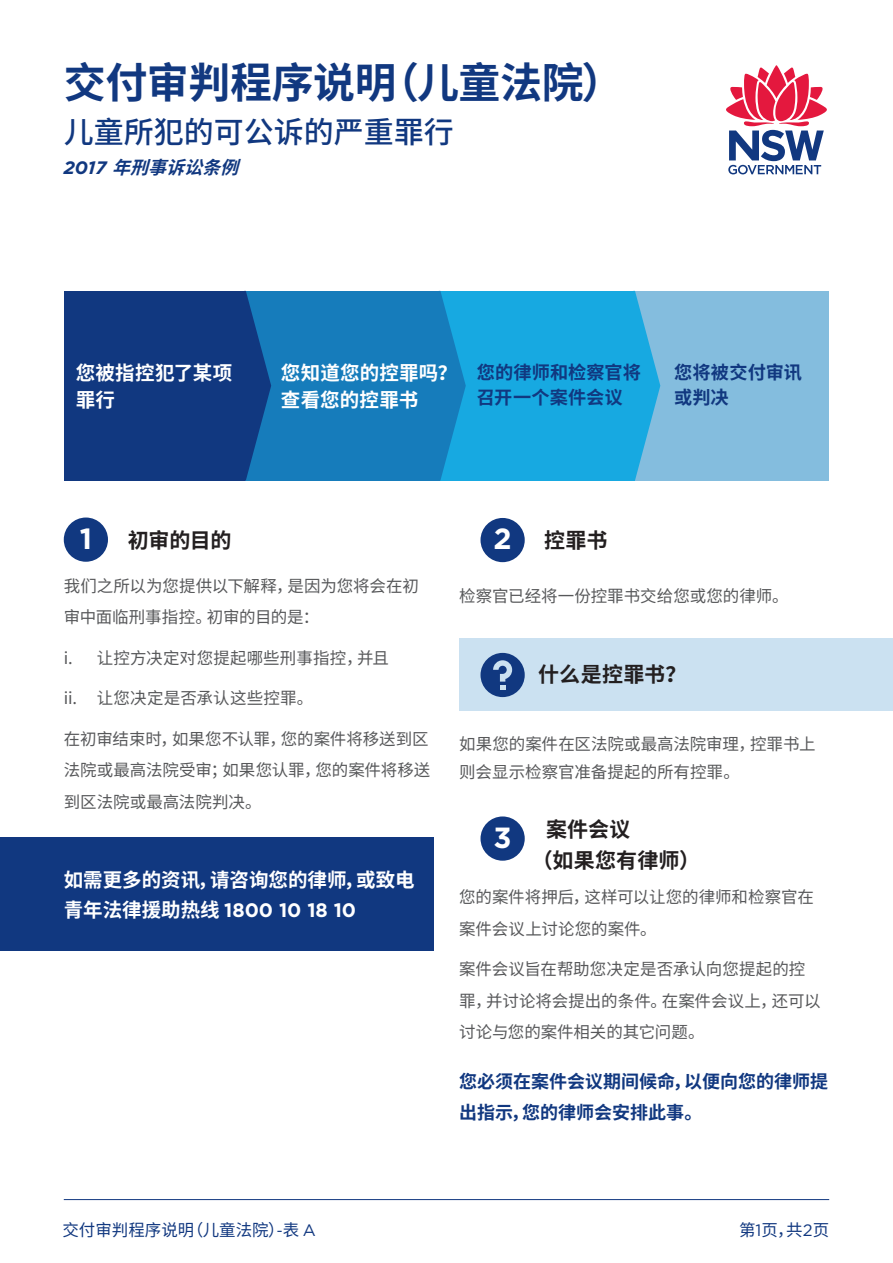
<style>
.page{position:relative;width:893px;height:1263px;background:#fff}
.page>*{position:absolute;margin:0;border:0;box-sizing:border-box;transform-origin:0 0}
.H1_Heading{font:700 42px "Noto Sans CJ Ksc";letter-spacing:-.01em;color:#113880}
.H2_Heading{font:500 30px "Noto Sans CJ Ksc";color:#113880}
.t1{font:700 29.1px "Gotham";color:#fff}
.H2_Body_Heading_v2{font:700 21px/30.9px "Noto Sans CJ Ksc";letter-spacing:.005em;color:#231f20}
.H2_Body_Heading_v2-2{font:700 21px "Gotham";color:#fff}
.Call_to_Action{font:700 19.5px/27px "Noto Sans CJ Ksc";color:#fff}
.Progression_Bullets{font:700 19.5px/27px "Noto Sans CJ Ksc";letter-spacing:.01em;color:#fff}
.Progression_Bullets-2{font:700 18.15px/25.2px "Noto Sans CJ Ksc";letter-spacing:.005em;color:#113880}
.Break_Out_Text{font:700 18px/31.5px "Noto Sans CJ Ksc";color:#113880}
.H3_Heading{font:italic 700 18px "Noto Sans CJ Ksc";color:#113880}
.Body_Text_Bold{font:16.5px/31.5px "Noto Sans CJ Ksc";color:#57585a}
.Body_Text{font:16.5px/31.5px "Noto Sans CJ Ksc";letter-spacing:-.005em;color:#57585a}
.t2{font:16.5px "Noto Sans CJ Ksc";color:#113880}
.s1{font-family:"Gotham"}
.s2{font-family:"Gotham";color:#fff}
.s3{font-family:"Gotham";font-size:29.1px;color:#fff}
</style>
<div class="page">
<div style="left:635px;top:291px;width:194px;height:189px;background:#84bdde"></div>
<svg style="left:635px;top:291px;width:25px;height:189px"></svg>
<div style="left:440px;top:291px;width:195px;height:189px;background:#17a9e1"></div>
<div style="left:64px;top:291px;width:181px;height:189px;background:#113880"></div>
<div style="left:245px;top:291px;width:195px;height:189px;background:#167cbb"></div>
<svg style="left:245px;top:291px;width:26px;height:189px"></svg>
<svg style="left:440px;top:291px;width:26px;height:189px"></svg>
<div style="left:459px;top:638px;width:434px;height:73px;background:#cbe1f1"></div>
<svg style="left:726px;top:65px;width:101px;height:109px"></svg>
<hr style="left:64px;top:1199px;width:765px;height:1px;background:#113880">
<div style="left:0;top:838px;width:434px;height:113px;background:#113880"></div>
<div style="left:480px;top:518px;width:45px;height:44px;background:#113880;border-radius:50%"></div>
<div style="left:64px;top:517px;width:44px;height:45px;background:#113880;border-radius:50%"></div>
<div style="left:480px;top:816px;width:45px;height:45px;background:#113880;border-radius:50%"></div>
<div style="left:480px;top:653px;width:45px;height:44px;background:#113880;border-radius:50%"></div>
<svg style="left:493px;top:660px;width:19px;height:30px"></svg>
<h1 class="H1_Heading" style="left:64px;top:59px;width:561px">交付审判程序说明（儿童法院）</h1>
<h2 class="H2_Heading" style="left:64px;top:115px;width:392px">儿童所犯的可公诉的严重罪行</h2>
<h3 class="H3_Heading" style="left:64px;top:157px;width:190px"><span class="s1">2 0 1 7</span> 年刑事诉讼条例</h3>
<h4 class="Progression_Bullets" style="left:76px;top:360px;width:158px">您被指控犯了某项罪行</h4>
<p class="Call_to_Action" style="left:281px;top:360px;width:178px">您知道您的控罪吗？查看您的控罪书</p>
<h4 class="Progression_Bullets-2" style="left:477px;top:360px;width:166px">您的律师和检察官将召开一个案件会议</h4>
<p class="Progression_Bullets-2" style="left:674px;top:360px;width:129px">您将被交付审讯或判决</p>
<h3 class="t1" style="left:80px;top:519px;width:14px">1</h3>
<h3 class="t1" style="left:493px;top:519px;width:20px">2</h3>
<h2 class="H2_Body_Heading_v2" style="left:128px;top:525px;width:105px">初审的目的</h2>
<p class="Body_Text_Bold" style="left:64px;top:570px;width:357px">我们之所以为您提供以下解释，是因为您将会在初审中面临刑事指控。初审的目的是：</p>
<p class="Body_Text_Bold" style="left:64px;top:642px;width:327px">i. 让控方决定对您提起哪些刑事指控，并且</p>
<p class="Body_Text_Bold" style="left:64px;top:683px;width:251px">ii. 让您决定是否承认这些控罪。</p>
<p class="Body_Text_Bold" style="left:64px;top:723px;width:368px;text-align:justify">在初审结束时，如果您不认罪，您的案件将移送到区法院或最高法院受审；如果您认罪，您的案件将移送到区法院或最高法院判决。</p>
<h2 class="H2_Body_Heading_v2" style="left:498px;top:525px;width:111px"><span class="s2">2.</span> 控罪书</h2>
<p class="Body_Text_Bold" style="left:459px;top:580px;width:331px">检察官已经将一份控罪书交给您或您的律师。</p>
<p class="H2_Body_Heading_v2" style="left:538px;top:660px;width:150px">什么是控罪书？</p>
<p class="Body_Text_Bold" style="left:459px;top:730px;width:358px;line-height:28.5px">如果您的案件在区法院或最高法院审理，控罪书上则会显示检察官准备提起的所有控罪。</p>
<h3 class="Call_to_Action" style="left:64px;top:865px;width:353px;line-height:30px">如需更多的资讯，请咨询您的律师，或致电青年法律援助热线 <span class="s1">1800 10 18 10</span></h3>
<p class="H2_Body_Heading_v2" style="left:532px;top:815px;width:170px;text-indent:-38px"><span class="s3">3</span> 案件会议<br>（如果您有律师）</p>
<h2 class="H2_Body_Heading_v2-2" style="left:498px;top:833px;width:21px">3.</h2>
<p class="Body_Text" style="left:459px;top:882px;width:356px">您的案件将押后，这样可以让您的律师和检察官在案件会议上讨论您的案件。</p>
<p class="Body_Text" style="left:459px;top:954px;width:363px">案件会议旨在帮助您决定是否承认向您提起的控罪，并讨论将会提出的条件。在案件会议上，还可以讨论与您的案件相关的其它问题。</p>
<h3 class="Break_Out_Text" style="left:459px;top:1066px;width:371px">您必须在案件会议期间候命，以便向您的律师提出指示，您的律师会安排此事。</h3>
<p class="t2" style="left:62px;top:1221px;width:255px">交付审判程序说明（儿童法院）-表 <span class="s1">A</span></p>
<p class="t2" style="left:739px;top:1221px;width:92px">第<span class="s1">1</span>页，共<span class="s1">2</span>页</p>
</div>
